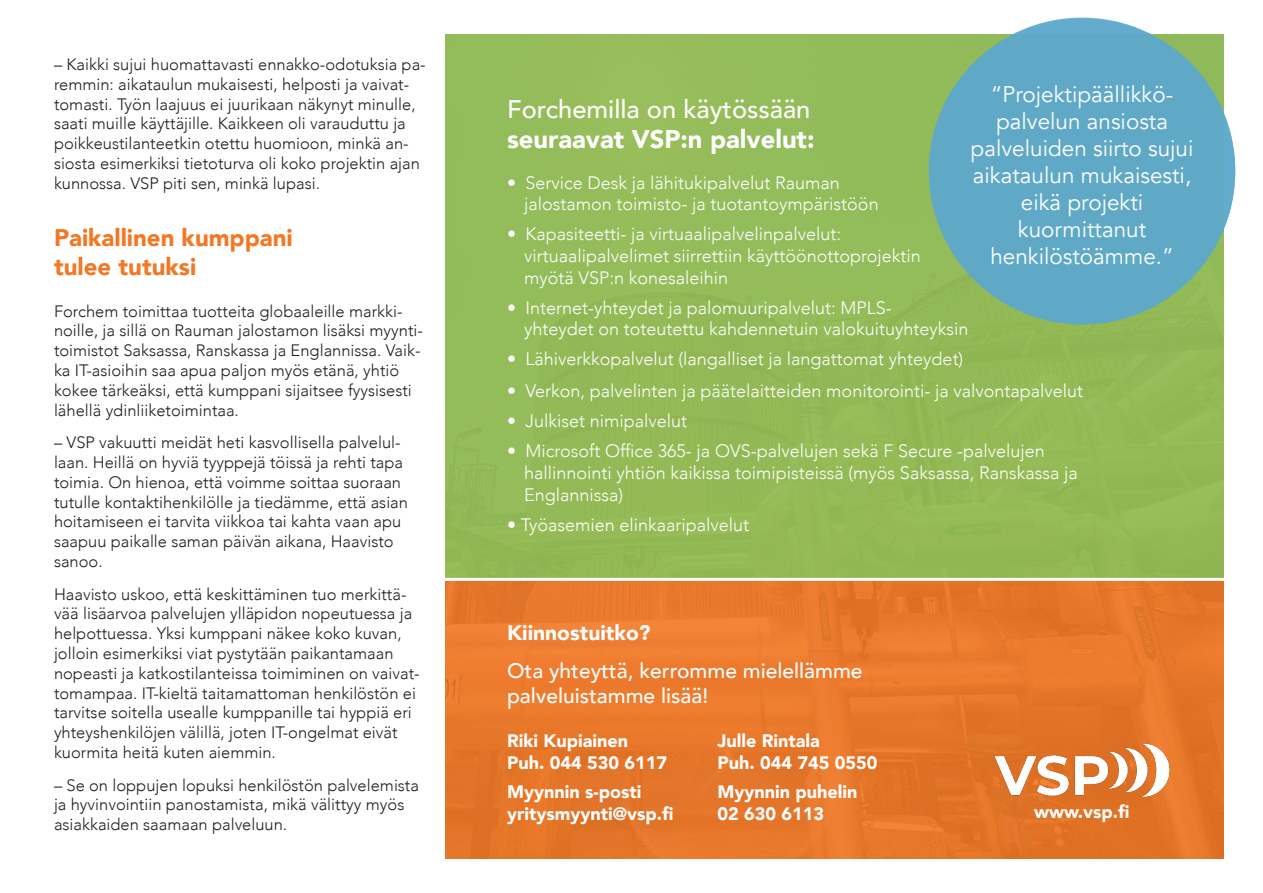
<style>
.page{position:relative;width:1263px;height:893px;background:#fff}
.page>*{position:absolute;margin:0;border:0;box-sizing:border-box;transform-origin:0 0}
.t1{font:500 25.5px "Avenir";color:#fff}
.t2{font:900 25.5px "Avenir";color:#fff}
.t3{font:900 24px/28.8px "Avenir";color:#f27824}
.Nostotyyli_keskitett{font:22.5px/27px "Avenir";color:#fff;text-align:center}
.Lipis_valkoinen{font:500 21px/25.2px "Avenir";color:#fff}
.Leipis_boldi{font:900 21px "Avenir";color:#fff}
.LEIPIS_VALKOINEN_LUE{font:300 18px/21.6px "Avenir";color:#fff}
.t4{font:900 18px/21.6px "Avenir";color:#fff}
.Leipis_musta{font:300 16.5px/19.8px "Avenir";color:#231f20}
</style>
<div class="page">
<div style="left:445px;top:34px;width:779px;height:545px;background:#93bc53"></div>
<div style="left:445px;top:579px;width:779px;height:280px;background:#e7772b"></div>
<div style="left:929px;top:18px;width:306px;height:306px;background:#5ea9cb;border-radius:50%"></div>
<img style="left:988px;top:736px;width:182px;height:69px">
<hr style="left:445px;top:578px;width:779px;height:3px;background:#fff">
<p class="Leipis_musta" style="left:54px;top:54px;width:373px">– Kaikki sujui huomattavasti ennakko-odotuksia pa&shy;remmin: aikataulun mukaisesti, helposti ja vaivat&shy;tomasti. Työn laajuus ei juurikaan näkynyt minulle, saati muille käyttäjille. Kaikkeen oli varauduttu ja poikkeustilanteetkin otettu huomioon, minkä an&shy;siosta esimerkiksi tietoturva oli koko projektin ajan kunnossa. VSP piti sen, minkä lupasi.</p>
<p class="t3" style="left:54px;top:223px;width:240px">Paikallinen kumppani tulee tutuksi</p>
<p class="Leipis_musta" style="left:54px;top:301px;width:371px">Forchem toimittaa tuotteita globaaleille markki&shy;noille, ja sillä on Rauman jalostamon lisäksi myynti&shy;toimistot Saksassa, Ranskassa ja Englannissa. Vaik&shy;ka IT-asioihin saa apua paljon myös etänä, yhtiö kokee tärkeäksi, että kumppani sijaitsee fyysisesti lähellä ydinliiketoimintaa.</p>
<p class="Leipis_musta" style="left:54px;top:433px;width:355px">– VSP vakuutti meidät heti kasvollisella palvelul&shy;laan. Heillä on hyviä tyyppejä töissä ja rehti tapa toimia. On hienoa, että voimme soittaa suoraan tutulle kontaktihenkilölle ja tiedämme, että asian hoitamiseen ei tarvita viikkoa tai kahta vaan apu saapuu paikalle saman päivän aikana, Haavisto sanoo.</p>
<p class="Leipis_musta" style="left:54px;top:584px;width:367px">Haavisto uskoo, että keskittäminen tuo merkittä&shy;vää lisäarvoa palvelujen ylläpidon nopeutuessa ja helpottuessa. Yksi kumppani näkee koko kuvan, jolloin esimerkiksi viat pystytään paikantamaan nopeasti ja katkostilanteissa toimiminen on vaivat&shy;tomampaa. IT-kieltä taitamattoman henkilöstön ei tarvitse soitella usealle kumppanille tai hyppiä eri yhteyshenkilöjen välillä, joten IT-ongelmat eivät kuormita heitä kuten aiemmin.</p>
<p class="Leipis_musta" style="left:54px;top:775px;width:366px">– Se on loppujen lopuksi henkilöstön palvelemista ja hyvinvointiin panostamista, mikä välittyy myös asiakkaiden saamaan palveluun.</p>
<p class="Nostotyyli_keskitett" style="left:971px;top:81px;width:224px">“Projektipäällikkö&shy;palvelun ansiosta palveluiden siirto sujui aikataulun mukaisesti, eikä projekti kuormittanut henkilöstöämme.”</p>
<p class="t1" style="left:507px;top:87px;width:305px">Forchemilla on käytössään</p>
<p class="t2" style="left:507px;top:117px;width:309px">seuraavat VSP:n palvelut:</p>
<p class="LEIPIS_VALKOINEN_LUE" style="left:524px;top:172px;width:356px;text-indent:-17px">• Service Desk ja lähitukipalvelut Rauman jalostamon toimisto- ja tuotantoympäristöön</p>
<p class="LEIPIS_VALKOINEN_LUE" style="left:524px;top:223px;width:398px;text-indent:-17px">• Kapasiteetti- ja virtuaalipalvelinpalvelut: virtuaalipalvelimet siirrettiin käyttöönottoprojektin myötä VSP:n konesaleihin</p>
<p class="LEIPIS_VALKOINEN_LUE" style="left:524px;top:297px;width:446px;text-indent:-17px">• Internet-yhteydet ja palomuuripalvelut: MPLS-<br>yhteydet on toteutettu kahdennetuin valokuituyhteyksin</p>
<p class="LEIPIS_VALKOINEN_LUE" style="left:507px;top:348px;width:458px">• Lähiverkkopalvelut (langalliset ja langattomat yhteydet)</p>
<p class="LEIPIS_VALKOINEN_LUE" style="left:507px;top:380px;width:577px">• Verkon, palvelinten ja päätelaitteiden monitorointi- ja valvontapalvelut</p>
<p class="LEIPIS_VALKOINEN_LUE" style="left:507px;top:410px;width:182px">• Julkiset nimipalvelut</p>
<p class="LEIPIS_VALKOINEN_LUE" style="left:524px;top:440px;width:555px;text-indent:-17px">• Microsoft Office 365- ja OVS-palvelujen sekä F Secure -palvelujen hallinnointi yhtiön kaikissa toimipisteissä (myös Saksassa, Ranskassa ja<br>Englannissa)</p>
<p class="LEIPIS_VALKOINEN_LUE" style="left:507px;top:514px;width:244px">• Työasemien elinkaaripalvelut</p>
<p class="Leipis_boldi" style="left:507px;top:614px;width:145px">Kiinnostuitko?</p>
<p class="Lipis_valkoinen" style="left:507px;top:657px;width:357px">Ota yhteyttä, kerromme mielellämme palveluistamme lisää!</p>
<p class="t4" style="left:717px;top:730px;width:104px">Julle Rintala</p>
<p class="t4" style="left:717px;top:751px;width:161px">Puh. 044 745 0550</p>
<p class="t4" style="left:507px;top:730px;width:123px">Riki Kupiainen</p>
<p class="t4" style="left:507px;top:751px;width:161px">Puh. 044 530 6117</p>
<p class="t4" style="left:507px;top:780px;width:168px">Myynnin s-posti yritysmyynti@vsp.fi</p>
<p class="t4" style="left:717px;top:780px;width:142px">Myynnin puhelin</p>
<p class="t4" style="left:717px;top:802px;width:108px">02 630 6113</p>
<p class="t4" style="left:1034px;top:801px;width:97px">www.vsp.fi</p>
</div>
